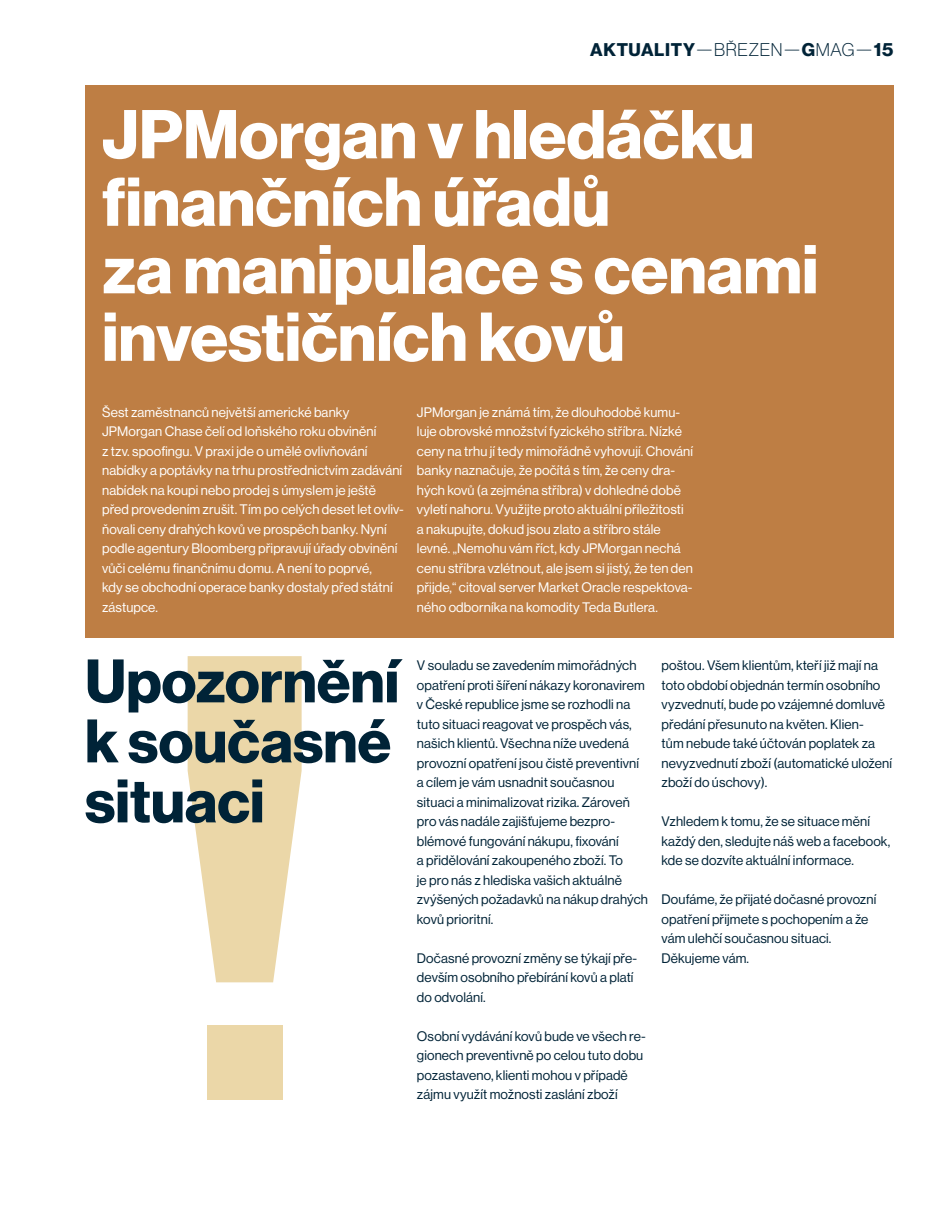
<style>
.page{position:relative;width:936px;height:1212px;background:#fff}
.page>*{position:absolute;margin:0;border:0;box-sizing:border-box;transform-origin:0 0}
.t1{font:67.5px/67.5px "N Haas Grotesk DS Pro 75 Bd";color:#fff}
.t2{font:60px/60px "N Haas Grotesk DS Pro 75 Bd";color:#002337}
.t3{font:18px "N Haas Grotesk DS Pro 75 Bd";letter-spacing:.035em;color:#002337}
.t4{font:13.5px/19.5px "N Haas Grotesk DS Pro 55 Rg";letter-spacing:.01em;color:#002337}
.t5{font:13.5px/19.5px "N Haas Grotesk DS Pro 55 Rg";letter-spacing:.01em;color:#fff}
.s1{font-family:"N Haas Grotesk DS Pro 35 X Lt"}
</style>
<div class="page">
<svg style="left:188px;top:656px;width:113px;height:326px"></svg>
<div style="left:85px;top:85px;width:808px;height:553px;background:#be7e44"></div>
<div style="left:207px;top:1025px;width:75px;height:75px;background:#ebd7a8"></div>
<h3 class="t3" style="left:590px;top:40px;width:304px">AKTUALITY<span class="s1">—BŘEZEN—</span>G<span class="s1">MAG—</span>15</h3>
<h1 class="t1" style="left:102px;top:102px;width:717px">JPMorgan v hledáčku finančních úřadů<br>za manipulace s cenami investičních kovů</h1>
<p class="t5" style="left:102px;top:402px;width:303px">Šest zaměstnanců největší americké banky JPMorgan Chase čelí od loňského roku obvinění<br>z tzv. spoofingu. V praxi jde o umělé ovlivňování nabídky a poptávky na trhu prostřednictvím zadávání nabídek na koupi nebo prodej s úmyslem je ještě před provedením zrušit. Tím po celých deset let ovliv&shy;ňovali ceny drahých kovů ve prospěch banky. Nyní podle agentury Bloomberg připravují úřady obvinění vůči celému finančnímu domu. A není to poprvé,<br>kdy se obchodní operace banky dostaly před státní zástupce.</p>
<p class="t5" style="left:417px;top:402px;width:278px">JPMorgan je známá tím, že dlouhodobě kumu&shy;luje obrovské množství fyzického stříbra. Nízké ceny na trhu jí tedy mimořádně vyhovují. Chování banky naznačuje, že počítá s tím, že ceny dra&shy;hých kovů (a zejména stříbra) v dohledné době vyletí nahoru. Využijte proto aktuální příležitosti a nakupujte, dokud jsou zlato a stříbro stále levné. „Nemohu vám říct, kdy JPMorgan nechá cenu stříbra vzlétnout, ale jsem si jistý, že ten den přijde,“ citoval server Market Oracle respektova&shy;ného odborníka na komodity Teda Butlera.</p>
<h2 class="t2" style="left:85px;top:652px;width:315px">Upozornění k současné situaci</h2>
<p class="t4" style="left:417px;top:656px;width:232px">V souladu se zavedením mimořádných opatření proti šíření nákazy koronavirem v České republice jsme se rozhodli na tuto situaci reagovat ve prospěch vás, našich klientů. Všechna níže uvedená provozní opatření jsou čistě preventivní a cílem je vám usnadnit současnou situaci a minimalizovat rizika. Zároveň pro vás nadále zajišťujeme bezpro&shy;blémové fungování nákupu, fixování<br>a přidělování zakoupeného zboží. To<br>je pro nás z hlediska vašich aktuálně zvýšených požadavků na nákup drahých kovů prioritní.</p>
<p class="t4" style="left:417px;top:948px;width:222px">Dočasné provozní změny se týkají pře&shy;devším osobního přebírání kovů a platí do odvolání.</p>
<p class="t4" style="left:417px;top:1026px;width:230px">Osobní vydávání kovů bude ve všech re&shy;gionech preventivně po celou tuto dobu pozastaveno, klienti mohou v případě zájmu využít možnosti zaslání zboží</p>
<p class="t4" style="left:661px;top:656px;width:232px">poštou. Všem klientům, kteří již mají na toto období objednán termín osobního vyzvednutí, bude po vzájemné domluvě předání přesunuto na květen. Klien-<br>tům nebude také účtován poplatek za nevyzvednutí zboží (automatické uložení zboží do úschovy).</p>
<p class="t4" style="left:661px;top:812px;width:230px">Vzhledem k tomu, že se situace mění každý den, sledujte náš web a facebook, kde se dozvíte aktuální informace.</p>
<p class="t4" style="left:661px;top:889px;width:216px">Doufáme, že přijaté dočasné provozní opatření přijmete s pochopením a že vám ulehčí současnou situaci.<br>Děkujeme vám.</p>
</div>
